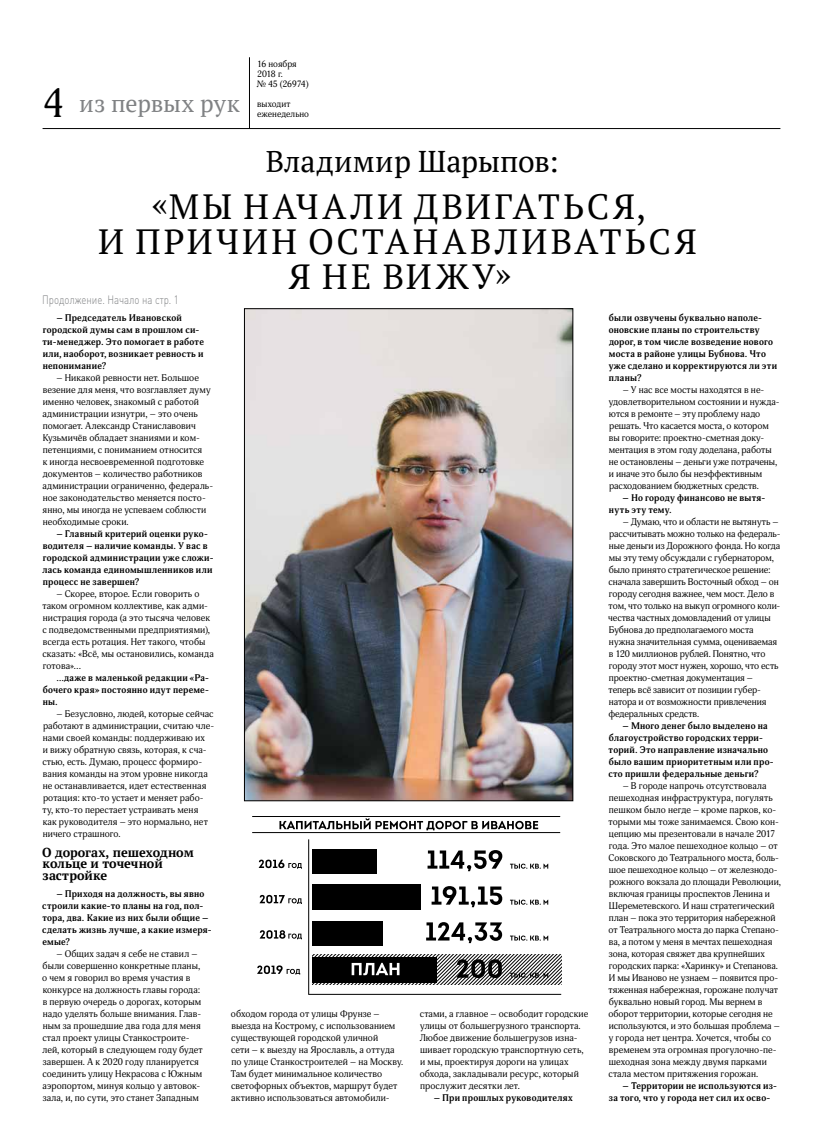
<style>
.page{position:relative;width:823px;height:1134px;background:#fff}
.page>*{position:absolute;margin:0;border:0;box-sizing:border-box;transform-origin:0 0}
.t1{font:40px "Adonis C";color:#000}
.t2{font:35px/35px "PT Serif";letter-spacing:.095em;color:#000;text-align:center}
.t3{font:30px "PT Serif";color:#000}
.t4{font:24px "PT Serif";color:#808284}
.t5{font:700 13px/11.4px "PT Serif";letter-spacing:-.005em;color:#000}
.t6{font:300 12px "Plumb";color:#808284;scale:.8 1}
.t7{font:9.5px/12px "Adonis C";letter-spacing:.005em;color:#000}
.t8{font:700 9.5px/12px "Adonis C";letter-spacing:.025em;color:#000}
.t9{font:9px/10px "Adonis C";letter-spacing:.005em;color:#000}
</style>
<div class="page">
<hr style="left:249px;top:57px;width:1px;height:72px;background:#000">
<hr style="left:43px;top:128px;width:737px;height:1px;background:#000">
<img style="left:246px;top:311px;width:324px;height:488px">
<div style="left:244px;top:309px;width:328px;height:492px;border:1px solid #000"></div>
<svg style="left:279px;top:818px;width:259px;height:12px"></svg>
<hr style="left:252px;top:832px;width:308px;height:1px;background:#000">
<hr style="left:252px;top:816px;width:308px;height:1px;background:#000">
<svg style="left:258px;top:860px;width:44px;height:9px"></svg>
<svg style="left:259px;top:895px;width:43px;height:9px"></svg>
<svg style="left:259px;top:930px;width:43px;height:9px"></svg>
<svg style="left:257px;top:965px;width:43px;height:9px"></svg>
<hr style="left:308px;top:839px;width:1px;height:155px;background:#000">
<hr style="left:308px;top:994px;width:253px;height:1px;background:#000">
<svg style="left:427px;top:850px;width:75px;height:21px"></svg>
<svg style="left:510px;top:863px;width:38px;height:6px"></svg>
<div style="left:312px;top:849px;width:64px;height:25px;background:#000"></div>
<div style="left:312px;top:884px;width:108px;height:25px;background:#000"></div>
<div style="left:312px;top:921px;width:70px;height:24px;background:#000"></div>
<svg style="left:431px;top:886px;width:71px;height:21px"></svg>
<svg style="left:510px;top:899px;width:38px;height:6px"></svg>
<svg style="left:426px;top:922px;width:76px;height:21px"></svg>
<svg style="left:510px;top:935px;width:38px;height:6px"></svg>
<svg style="left:312px;top:954px;width:249px;height:31px"></svg>
<p class="t1" style="left:43px;top:80px;width:23px">4</p>
<h3 class="t4" style="left:79px;top:88px;width:162px">из первых рук</h3>
<p class="t9" style="left:257px;top:59px;width:53px">16 ноября<br>2018 г.<br>№ 45 (26974)</p>
<p class="t9" style="left:257px;top:99px;width:35px">выходит</p>
<p class="t9" style="left:257px;top:109px;width:53px">еженедельно</p>
<p class="t3" style="left:265px;top:142px;width:294px">Владимир Шарыпов:</p>
<p class="t2" style="left:98px;top:189px;width:599px">«Мы начали двигаться,<br>и причин останавливаться я не вижу»</p>
<p class="t6" style="left:42px;top:292px;width:172px">Продолжение. Начало на стр. 1</p>
<p class="t8" style="left:42px;top:312px;width:163px;text-indent:14px">– Председатель Ивановской городской думы сам в прошлом си&shy;ти-менеджер. Это помогает в работе или, наоборот, возникает ревность и непонимание?</p>
<p class="t7" style="left:43px;top:372px;width:172px;text-indent:14px">– Никакой ревности нет. Большое везение для меня, что возглавляет думу именно человек, знакомый с работой администрации изнутри, – это очень помогает. Александр Станиславович Кузьмичёв обладает знаниями и ком&shy;петенциями, с пониманием относится<br>к иногда несвоевременной подготовке документов – количество работников администрации ограниченно, федераль&shy;ное законодательство меняется посто&shy;янно, мы иногда не успеваем соблюсти необходимые сроки.</p>
<p class="t8" style="left:43px;top:528px;width:172px;text-indent:14px">– Главный критерий оценки руко&shy;водителя – наличие команды. У вас в городской администрации уже сложи&shy;лась команда единомышленников или процесс не завершен?</p>
<p class="t7" style="left:56px;top:588px;width:144px">– Скорее, второе. Если говорить о</p>
<p class="t7" style="left:42px;top:600px;width:167px">таком огромном коллективе, как адми-</p>
<p class="t7" style="left:43px;top:612px;width:169px">нистрация города (а это тысяча человек</p>
<p class="t7" style="left:42px;top:624px;width:169px">с подведомственными предприятиями),</p>
<p class="t7" style="left:43px;top:636px;width:164px">всегда есть ротация. Нет такого, чтобы</p>
<p class="t7" style="left:42px;top:648px;width:173px">сказать: «Всё, мы остановились, команда</p>
<p class="t7" style="left:43px;top:660px;width:40px">готова»…</p>
<p class="t8" style="left:56px;top:672px;width:154px">…даже в маленькой редакции «Ра-</p>
<p class="t8" style="left:43px;top:684px;width:168px">бочего края» постоянно идут переме-</p>
<p class="t8" style="left:43px;top:696px;width:17px">ны.</p>
<p class="t7" style="left:42px;top:708px;width:173px;text-indent:14px">– Безусловно, людей, которые сейчас работают в администрации, считаю чле&shy;нами своей команды: поддерживаю их<br>и вижу обратную связь, которая, к сча&shy;стью, есть. Думаю, процесс формиро&shy;вания команды на этом уровне никогда не останавливается, идет естественная ротация: кто-то устает и меняет рабо&shy;ту, кто-то перестает устраивать меня как руководителя – это нормально, нет ничего страшного.</p>
<p class="t5" style="left:42px;top:846px;width:153px">О дорогах, пешеходном кольце и точечной застройке</p>
<p class="t8" style="left:42px;top:888px;width:171px;text-indent:14px">– Приходя на должность, вы явно строили какие-то планы на год, пол&shy;тора, два. Какие из них были общие – сделать жизнь лучше, а какие измеря&shy;емые?</p>
<p class="t7" style="left:42px;top:948px;width:162px;text-indent:14px">– Общих задач я себе не ставил – были совершенно конкретные планы, о чем я говорил во время участия в конкурсе на должность главы города: в первую очередь о дорогах, которым надо уделять больше внимания. Глав&shy;ным за прошедшие два года для меня стал проект улицы Станкостроите&shy;лей, который в следующем году будет завершен. А к 2020 году планируется соединить улицу Некрасова с Южным аэропортом, минуя кольцо у автовок&shy;зала, и, по сути, это станет Западным</p>
<p class="t7" style="left:230px;top:1008px;width:174px">обходом города от улицы Фрунзе – выезда на Кострому, с использованием существующей городской уличной<br>сети – к выезду на Ярославль, а оттуда по улице Станкостроителей – на Москву.<br>Там будет минимальное количество светофорных объектов, маршрут будет активно использоваться автомобили-</p>
<p class="t7" style="left:419px;top:1008px;width:170px">стами, а главное – освободит городские улицы от большегрузного транспорта.<br>Любое движение большегрузов изна&shy;шивает городскую транспортную сеть, и мы, проектируя дороги на улицах обхода, закладывали ресурс, который прослужит десятки лет.</p>
<p class="t8" style="left:433px;top:1092px;width:140px">– При прошлых руководителях</p>
<p class="t8" style="left:608px;top:312px;width:170px">были озвучены буквально наполе&shy;оновские планы по строительству дорог, в том числе возведение нового моста в районе улицы Бубнова. Что уже сделано и корректируются ли эти планы?</p>
<p class="t7" style="left:608px;top:383px;width:172px;text-indent:14px">– У нас все мосты находятся в не&shy;удовлетворительном состоянии и нужда&shy;ются в ремонте – эту проблему надо решать. Что касается моста, о котором вы говорите: проектно-сметная доку&shy;ментация в этом году доделана, работы не остановлены – деньги уже потрачены, и иначе это было бы неэффективным расходованием бюджетных средств.</p>
<p class="t8" style="left:608px;top:492px;width:158px;text-indent:14px">– Но городу финансово не вытя&shy;нуть эту тему.</p>
<p class="t7" style="left:608px;top:515px;width:174px;text-indent:14px">– Думаю, что и области не вытянуть – рассчитывать можно только на федераль&shy;ные деньги из Дорожного фонда. Но когда мы эту тему обсуждали с губернатором, было принято стратегическое решение: сначала завершить Восточный обход – он городу сегодня важнее, чем мост. Дело в том, что только на выкуп огромного коли&shy;чества частных домовладений от улицы Бубнова до предполагаемого моста нужна значительная сумма, оцениваемая в 120 миллионов рублей. Понятно, что городу этот мост нужен, хорошо, что есть проектно-сметная документация – теперь всё зависит от позиции губер&shy;натора и от возможности привлечения федеральных средств.</p>
<p class="t8" style="left:608px;top:720px;width:167px;text-indent:14px">– Много денег было выделено на благоустройство городских терри&shy;торий. Это направление изначально было вашим приоритетным или про&shy;сто пришли федеральные деньги?</p>
<p class="t7" style="left:608px;top:779px;width:174px;text-indent:14px">– В городе напрочь отсутствовала пешеходная инфраструктура, погулять пешком было негде – кроме парков, ко&shy;торыми мы тоже занимаемся. Свою кон&shy;цепцию мы презентовали в начале 2017 года. Это малое пешеходное кольцо – от Соковского до Театрального моста, боль&shy;шое пешеходное кольцо – от железнодо&shy;рожного вокзала до площади Революции, включая границы проспектов Ленина и Шереметевского. И наш стратегический план – пока это территория набережной от Театрального моста до парка Степано&shy;ва, а потом у меня в мечтах пешеходная зона, которая свяжет два крупнейших городских парка: «Харинку» и Степанова.<br>И мы Иваново не узнаем – появится про&shy;тяженная набережная, горожане получат буквально новый город. Мы вернем в оборот территории, которые сегодня не используются, и это большая проблема – у города нет центра. Хочется, чтобы со временем эта огромная прогулочно-пе&shy;шеходная зона между двумя парками стала местом притяжения горожан.</p>
<p class="t8" style="left:608px;top:1080px;width:170px;text-indent:14px">– Территории не используются из&shy;за того, что у города нет сил их осво-</p>
</div>
